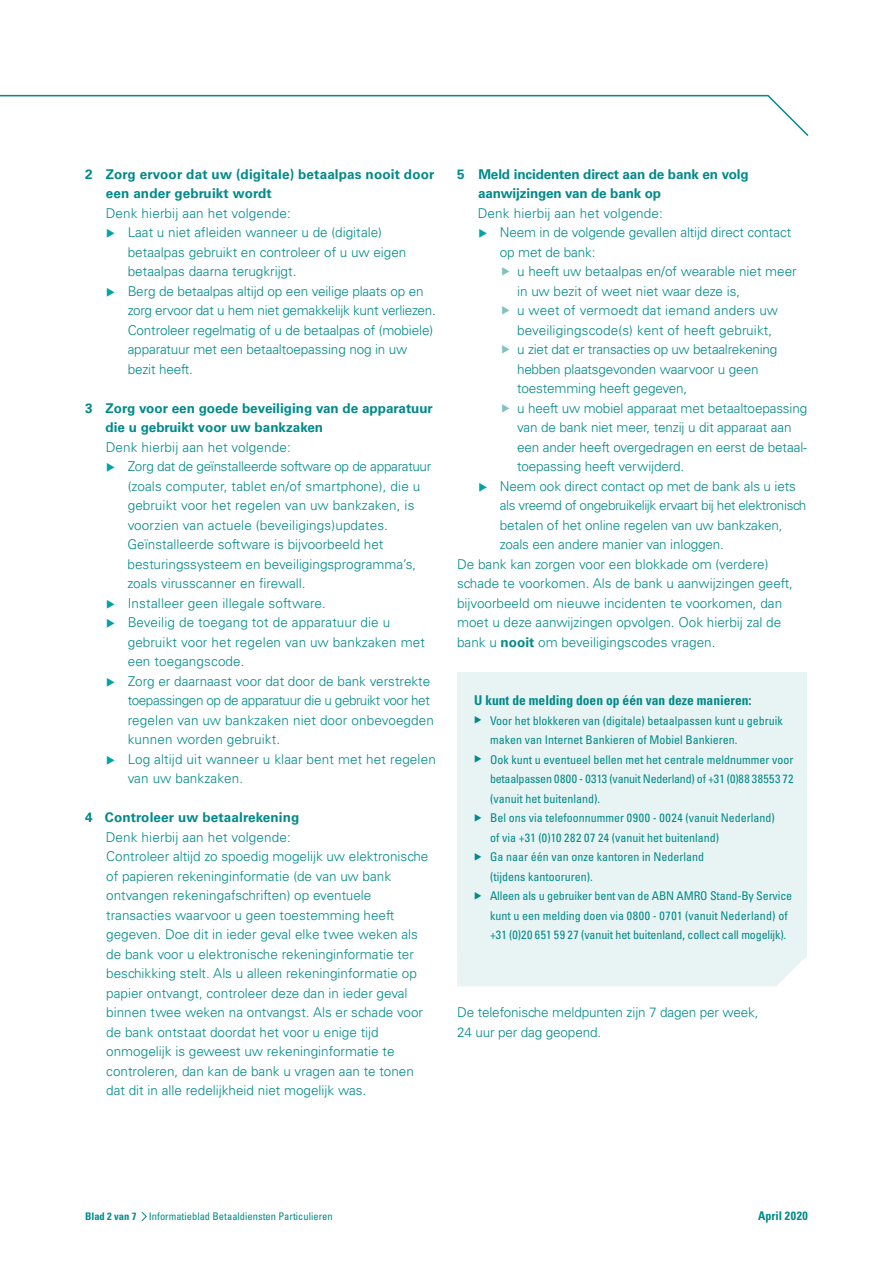
<style>
.page{position:relative;width:893px;height:1263px;background:#fff}
.page>*{position:absolute;margin:0;border:0;box-sizing:border-box;transform-origin:0 0}
.t1{font:300 13.5px/19.5px "Univers LT Std";color:#008a89}
.t2{font:700 13.5px/19.5px "Univers LT Std";color:#008a89}
.t3{font:300 13.5px "Univers LT Std";letter-spacing:-.03em;color:#008a89}
.t4{font:300 13.5px "Univers LT Std";letter-spacing:-.02em;color:#008a89}
.t5{font:700 condensed 13.5px "Univers LT Std";color:#008a89}
.t6{font:condensed 12px/19.5px "Univers LT Std";color:#008a89}
.t7{font:700 condensed 12px "Univers LT Std";color:#008a89}
.t8{font:condensed 10.5px "Univers LT Std";color:#008a89}
.s1{color:#00a3a5}
.s2{color:#80c2c2}
.s3{font-weight:700}
</style>
<div class="page">
<svg style="left:0;top:94px;width:809px;height:42px"></svg>
<div style="left:457px;top:672px;width:349px;height:285px;background:#e8f3f3"></div>
<div style="left:457px;top:957px;width:348px;height:29px;background:#e8f3f3"></div>
<svg style="left:141px;top:1211px;width:6px;height:10px"></svg>
<p class="t2" style="left:106px;top:164px;width:330px;text-indent:-21px">2 Zorg ervoor dat uw (digitale) betaalpas nooit door een ander gebruikt wordt</p>
<p class="t1" style="left:106px;top:203px;width:187px">Denk hierbij aan het volgende:</p>
<p class="t1" style="left:128px;top:223px;width:280px;text-indent:-21px"><span class="s1">◆</span> Laat u niet afleiden wanneer u de (digitale) betaalpas gebruikt en controleer of u uw eigen betaalpas daarna terugkrijgt.</p>
<p class="t1" style="left:128px;top:281px;width:310px;text-indent:-21px"><span class="s1">◆</span> Berg de betaalpas altijd op een veilige plaats op en zorg ervoor dat u hem niet gemakkelijk kunt verliezen.<br>Controleer regelmatig of u de betaalpas of (mobiele) apparatuur met een betaaltoepassing nog in uw bezit heeft.</p>
<p class="t2" style="left:106px;top:398px;width:329px;text-indent:-21px">3 Zorg voor een goede beveiliging van de apparatuur die u gebruikt voor uw bankzaken</p>
<p class="t1" style="left:106px;top:437px;width:187px">Denk hierbij aan het volgende:</p>
<p class="t1" style="left:128px;top:457px;width:305px;text-indent:-21px"><span class="s1">◆</span> Zorg dat de geïnstalleerde software op de apparatuur (zoals computer, tablet en/of smartphone), die u gebruikt voor het regelen van uw bankzaken, is voorzien van actuele (beveiligings)updates.<br>Geïnstalleerde software is bijvoorbeeld het besturingssysteem en beveiligingsprogramma’s, zoals virusscanner en firewall.</p>
<p class="t1" style="left:106px;top:593px;width:221px"><span class="s1">◆</span> Installeer geen illegale software.</p>
<p class="t1" style="left:128px;top:613px;width:299px;text-indent:-21px"><span class="s1">◆</span> Beveilig de toegang tot de apparatuur die u gebruikt voor het regelen van uw bankzaken met een toegangscode.</p>
<p class="t1" style="left:128px;top:671px;width:308px;text-indent:-21px"><span class="s1">◆</span> Zorg er daarnaast voor dat door de bank verstrekte toepassingen op de apparatuur die u gebruikt voor het regelen van uw bankzaken niet door onbevoegden kunnen worden gebruikt.</p>
<p class="t1" style="left:128px;top:749px;width:310px;text-indent:-21px"><span class="s1">◆</span> Log altijd uit wanneer u klaar bent met het regelen van uw bankzaken.</p>
<p class="t2" style="left:85px;top:808px;width:216px">4 Controleer uw betaalrekening</p>
<p class="t1" style="left:106px;top:827px;width:324px">Denk hierbij aan het volgende:<br>Controleer altijd zo spoedig mogelijk uw elektronische of papieren rekeninginformatie (de van uw bank ontvangen rekeningafschriften) op eventuele transacties waarvoor u geen toestemming heeft gegeven. Doe dit in ieder geval elke twee weken als de bank voor u elektronische rekeninginformatie ter beschikking stelt. Als u alleen rekeninginformatie op papier ontvangt, controleer deze dan in ieder geval binnen twee weken na ontvangst. Als er schade voor de bank ontstaat doordat het voor u enige tijd onmogelijk is geweest uw rekeninginformatie te controleren, dan kan de bank u vragen aan te tonen dat dit in alle redelijkheid niet mogelijk was.</p>
<p class="t2" style="left:478px;top:164px;width:272px;text-indent:-21px">5 Meld incidenten direct aan de bank en volg aanwijzingen van de bank op</p>
<p class="t1" style="left:478px;top:203px;width:187px">Denk hierbij aan het volgende:</p>
<p class="t1" style="left:478px;top:223px;width:314px"><span class="s1">◆</span> Neem in de volgende gevallen altijd direct contact</p>
<p class="t1" style="left:500px;top:242px;width:97px">op met de bank:</p>
<p class="t1" style="left:501px;top:262px;width:298px"><span class="s2">▶</span> u heeft uw betaalpas en/of wearable niet meer</p>
<p class="t1" style="left:517px;top:281px;width:225px">in uw bezit of weet niet waar deze is,</p>
<p class="t1" style="left:501px;top:301px;width:279px"><span class="s2">▶</span> u weet of vermoedt dat iemand anders uw</p>
<p class="t1" style="left:517px;top:320px;width:257px">beveiligingscode(s) kent of heeft gebruikt,</p>
<p class="t4" style="left:501px;top:341px;width:278px"><span class="s2">▶</span> u ziet dat er transacties op uw betaalrekening</p>
<p class="t1" style="left:517px;top:359px;width:243px">hebben plaatsgevonden waarvoor u geen</p>
<p class="t1" style="left:517px;top:379px;width:172px">toestemming heeft gegeven,</p>
<p class="t1" style="left:501px;top:398px;width:308px"><span class="s2">▶</span> u heeft uw mobiel apparaat met betaaltoepassing</p>
<p class="t1" style="left:517px;top:418px;width:276px">van de bank niet meer, tenzij u dit apparaat aan</p>
<p class="t1" style="left:517px;top:437px;width:291px">een ander heeft overgedragen en eerst de betaal-</p>
<p class="t1" style="left:517px;top:457px;width:169px">toepassing heeft verwijderd.</p>
<p class="t1" style="left:478px;top:476px;width:319px"><span class="s1">◆</span> Neem ook direct contact op met de bank als u iets</p>
<p class="t3" style="left:500px;top:497px;width:308px">als vreemd of ongebruikelijk ervaart bij het elektronisch</p>
<p class="t1" style="left:500px;top:515px;width:284px">betalen of het online regelen van uw bankzaken,</p>
<p class="t1" style="left:500px;top:535px;width:226px">zoals een andere manier van inloggen.</p>
<p class="t1" style="left:457px;top:554px;width:313px">De bank kan zorgen voor een blokkade om (verdere)</p>
<p class="t1" style="left:457px;top:574px;width:337px">schade te voorkomen. Als de bank u aanwijzingen geeft,</p>
<p class="t1" style="left:457px;top:593px;width:327px">bijvoorbeeld om nieuwe incidenten te voorkomen, dan</p>
<p class="t1" style="left:457px;top:613px;width:326px">moet u deze aanwijzingen opvolgen. Ook hierbij zal de</p>
<p class="t1" style="left:457px;top:632px;width:260px">bank u <span class="s3">nooit</span> om beveiligingscodes vragen.</p>
<p class="t5" style="left:474px;top:692px;width:279px">U kunt de melding doen op één van deze manieren:</p>
<p class="t6" style="left:490px;top:710px;width:294px;text-indent:-16px">◆ Voor het blokkeren van (digitale) betaalpassen kunt u gebruik maken van Internet Bankieren of Mobiel Bankieren.</p>
<p class="t6" style="left:490px;top:749px;width:305px;text-align:justify;text-indent:-16px">◆ Ook kunt u eventueel bellen met het centrale meldnummer voor betaalpassen 0800 - 0313 (vanuit Nederland) of +31 (0)88 38553 72 (vanuit het buitenland).</p>
<p class="t6" style="left:490px;top:808px;width:286px;text-indent:-16px">◆ Bel ons via telefoonnummer 0900 - 0024 (vanuit Nederland) of via +31 (0)10 282 07 24 (vanuit het buitenland)</p>
<p class="t6" style="left:490px;top:847px;width:215px;text-indent:-16px">◆ Ga naar één van onze kantoren in Nederland (tijdens kantooruren).</p>
<p class="t6" style="left:490px;top:886px;width:304px;text-indent:-16px">◆ Alleen als u gebruiker bent van de ABN AMRO Stand-By Service kunt u een melding doen via 0800 - 0701 (vanuit Nederland) of +31 (0)20 651 59 27 (vanuit het buitenland, collect call mogelijk).</p>
<p class="t1" style="left:457px;top:1003px;width:303px">De telefonische meldpunten zijn 7 dagen per week,<br>24 uur per dag geopend.</p>
<p class="t8" style="left:85px;top:1209px;width:249px"><span class="s3">Blad 2 van 7</span> Informatieblad Betaaldiensten Particulieren</p>
<p class="t7" style="left:758px;top:1208px;width:51px">April 2020</p>
</div>
